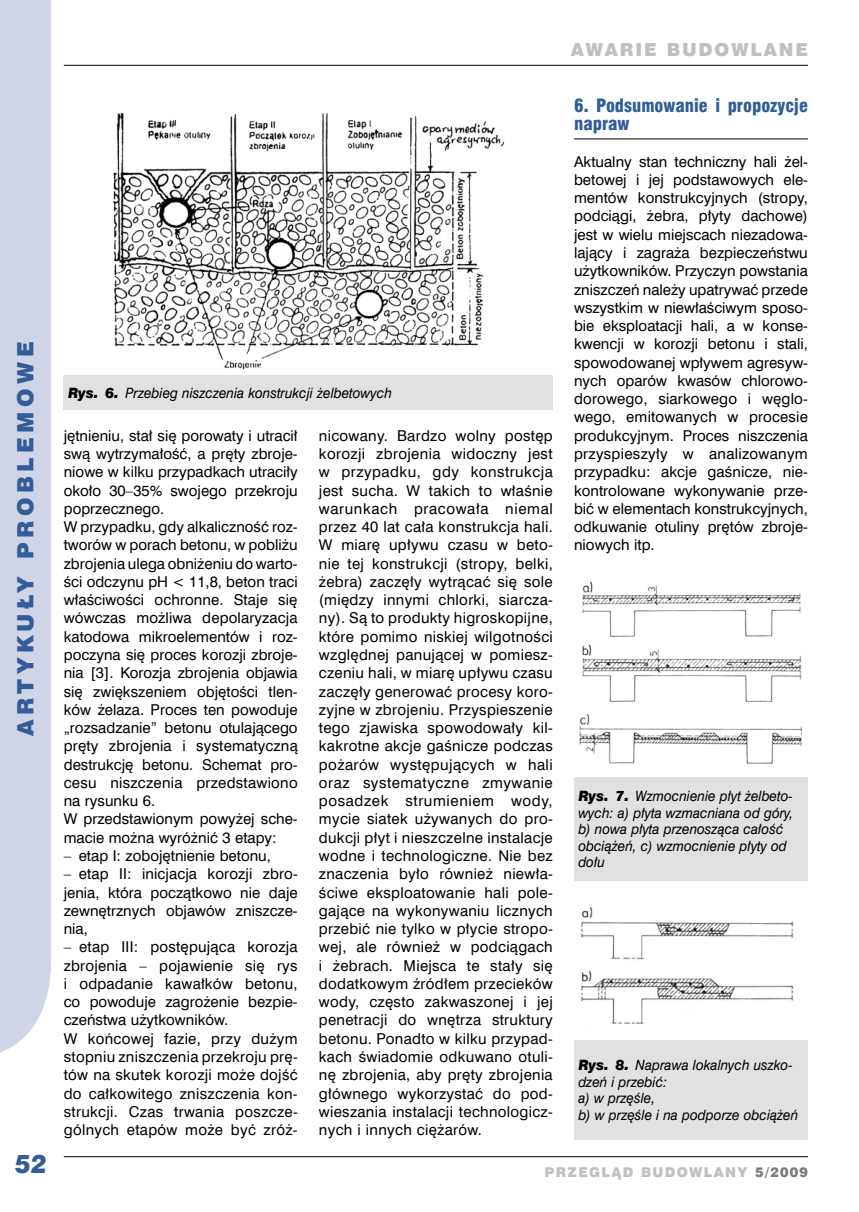
<style>
.page{position:relative;width:859px;height:1212px;background:#fff}
.page>*{position:absolute;margin:0;border:0;box-sizing:border-box;transform-origin:0 0}
.t1{font:italic 25.5px "Swis 721 Blk EU";color:#325d98;scale:.95 1}
.t2{font:22.5px "Swis 721 Blk EU";letter-spacing:.2em;color:#325d98}
.t3{font:18px/18.3px "Swis 721 Blk Cn EU";color:#325d98}
.t4{font:18px "Swis 721 Blk EU";letter-spacing:.1em;color:#c0c0c0}
.t5{font:15px/18.3px "Swis 721 EU Normal";color:#000;text-align:justify}
.t6{font:15px/18.3px "Swis 721 EU Normal";letter-spacing:.02em;color:#000}
.t7{font:14.25px/16.5px "Swis 721 EU Italic";color:#000;scale:.95 1}
.t8{font:13.5px "Swis 721 Blk EU";letter-spacing:.1em;color:#c0c0c0}
.s1{font-family:"Swis 721 Blk EU";font-style:italic}
.s2{color:#7c7c7c}
</style>
<div class="page">
<div style="left:0;top:0;width:51px;height:1053px;background:#cfd5e7"></div>
<hr style="left:64px;top:1156px;width:744px;height:1px;background:#000">
<hr style="left:64px;top:65px;width:744px;height:1px;background:#000">
<hr style="left:574px;top:139px;width:234px;height:1px;background:#000">
<img style="left:88px;top:112px;width:440px;height:264px">
<div style="left:64px;top:376px;width:489px;height:34px;background:#e1e1e1"></div>
<div style="left:574px;top:1040px;width:234px;height:100px;background:#e1e1e1"></div>
<img style="left:579px;top:581px;width:223px;height:183px">
<img style="left:581px;top:906px;width:213px;height:118px">
<div style="left:574px;top:777px;width:234px;height:104px;background:#e1e1e1"></div>
<h2 class="t2" style="left:11px;top:736px;width:395px;rotate:-90deg">ARTYKUŁY PROBLEMOWE</h2>
<h1 class="t1" style="left:15px;top:1147px;width:35px">52</h1>
<p class="t7" style="left:68px;top:385px;width:342px"><span class="s1">Rys. 6.</span> Przebieg niszczenia konstrukcji żelbetowych</p>
<p class="t5" style="left:64px;top:427px;width:236px;text-align:left">jętnieniu, stał się porowaty i utracił swą wytrzymałość, a pręty zbroje&shy;niowe w kilku przypadkach utraciły około 30–35% swojego przekroju poprzecznego.<br>W przypadku, gdy alkaliczność roz&shy;tworów w porach betonu, w pobliżu zbrojenia ulega obniżeniu do warto&shy;ści odczynu pH &lt; 11,8, beton traci właściwości ochronne. Staje się wówczas możliwa depolaryzacja katodowa mikroelementów i roz&shy;poczyna się proces korozji zbroje&shy;nia [3]. Korozja zbrojenia objawia się zwiększeniem objętości tlen&shy;ków żelaza. Proces ten powoduje „rozsadzanie” betonu otulającego pręty zbrojenia i systematyczną destrukcję betonu. Schemat pro&shy;cesu niszczenia przedstawiono na rysunku 6.<br>W przedstawionym powyżej sche&shy;macie można wyróżnić 3 etapy:</p>
<p class="t5" style="left:64px;top:847px;width:209px">– etap I: zobojętnienie betonu,</p>
<p class="t5" style="left:64px;top:865px;width:235px">– etap II: inicjacja korozji zbro&shy;jenia, która początkowo nie daje zewnętrznych objawów zniszcze&shy;nia,</p>
<p class="t6" style="left:64px;top:938px;width:235px">– etap III: postępująca korozja zbrojenia – pojawienie się rys i odpadanie kawałków betonu, co powoduje zagrożenie bezpie&shy;czeństwa użytkowników.<br>W końcowej fazie, przy dużym stopniu zniszczenia przekroju prę&shy;tów na skutek korozji może dojść do całkowitego zniszczenia kon&shy;strukcji. Czas trwania poszcze&shy;gólnych etapów może być zróż-</p>
<p class="t5" style="left:319px;top:427px;width:235px">nicowany. Bardzo wolny postęp korozji zbrojenia widoczny jest w przypadku, gdy konstrukcja jest sucha. W takich to właśnie warunkach pracowała niemal przez 40 lat cała konstrukcja hali.<br>W miarę upływu czasu w beto&shy;nie tej konstrukcji (stropy, belki, żebra) zaczęły wytrącać się sole (między innymi chlorki, siarcza&shy;ny). Są to produkty higroskopijne, które pomimo niskiej wilgotności względnej panującej w pomiesz&shy;czeniu hali, w miarę upływu czasu zaczęły generować procesy koro&shy;zyjne w zbrojeniu. Przyspieszenie tego zjawiska spowodowały kil&shy;kakrotne akcje gaśnicze podczas pożarów występujących w hali oraz systematyczne zmywanie posadzek strumieniem wody, mycie siatek używanych do pro&shy;dukcji płyt i nieszczelne instalacje wodne i technologiczne. Nie bez znaczenia było również niewła&shy;ściwe eksploatowanie hali pole&shy;gające na wykonywaniu licznych przebić nie tylko w płycie stropo&shy;wej, ale również w podciągach i żebrach. Miejsca te stały się dodatkowym źródłem przecieków wody, często zakwaszonej i jej penetracji do wnętrza struktury betonu. Ponadto w kilku przypad&shy;kach świadomie odkuwano otuli&shy;nę zbrojenia, aby pręty zbrojenia głównego wykorzystać do pod&shy;wieszania instalacji technologicz&shy;nych i innych ciężarów.</p>
<p class="t4" style="left:571px;top:38px;width:239px">AWARIE BUDOWLANE</p>
<p class="t3" style="left:574px;top:97px;width:235px">6. Podsumowanie i propozycje napraw</p>
<p class="t5" style="left:574px;top:153px;width:235px">Aktualny stan techniczny hali żel&shy;betowej i jej podstawowych ele&shy;mentów konstrukcyjnych (stropy, podciągi, żebra, płyty dachowe) jest w wielu miejscach niezadowa&shy;lający i zagraża bezpieczeństwu użytkowników. Przyczyn powstania zniszczeń należy upatrywać przede wszystkim w niewłaściwym sposo&shy;bie eksploatacji hali, a w konse&shy;kwencji w korozji betonu i stali, spowodowanej wpływem agresyw&shy;nych oparów kwasów chlorowo&shy;dorowego, siarkowego i węglo&shy;wego, emitowanych w procesie produkcyjnym. Proces niszczenia przyspieszyły w analizowanym przypadku: akcje gaśnicze, nie&shy;kontrolowane wykonywanie prze&shy;bić w elementach konstrukcyjnych, odkuwanie otuliny prętów zbroje&shy;niowych itp.</p>
<p class="t7" style="left:578px;top:788px;width:228px"><span class="s1">Rys. 7.</span> Wzmocnienie płyt żelbeto&shy;wych: a) płyta wzmacniana od góry, b) nowa płyta przenosząca całość obciążeń, c) wzmocnienie płyty od dołu</p>
<p class="t7" style="left:578px;top:1057px;width:233px"><span class="s1">Rys. 8.</span> Naprawa lokalnych uszko&shy;dzeń i przebić:<br>a) w przęśle,<br>b) w przęśle i na podporze obciążeń</p>
<p class="t8" style="left:545px;top:1163px;width:265px">PRZEGLĄD BUDOWLANY <span class="s2">5/2009</span></p>
</div>
